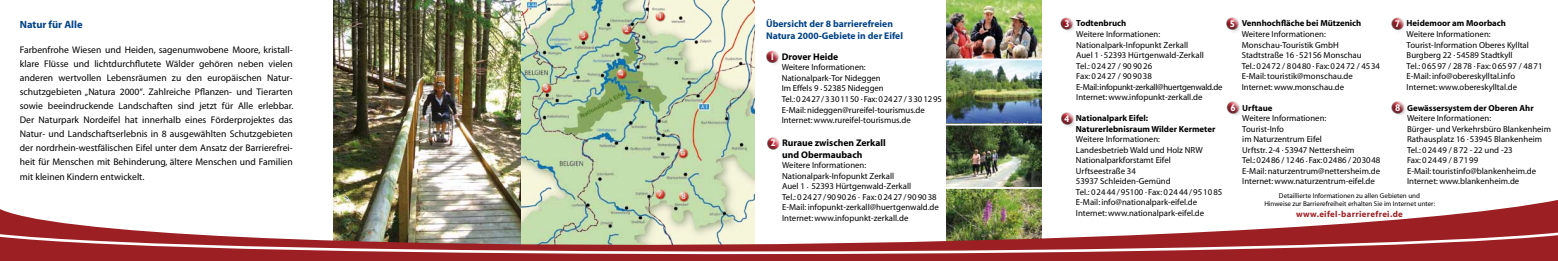
<style>
.page{position:relative;width:1558px;height:261px;background:#fff}
.page>*{position:absolute;margin:0;border:0;box-sizing:border-box;transform-origin:0 0}
.t1{font:700 10.5px "Myriad";color:#004286}
.t2{font:9.62px/14px "Myriad";color:#000;text-align:justify}
.t3{font:700 9.62px/11.5px "Myriad";color:#004286}
.t4{font:700 9.62px/11.5px "Myriad";color:#000}
.t5{font:700 9.62px "Gill Sans";color:#fff}
.t6{font:8.75px/10.5px "Myriad";color:#000}
.t7{font:700 8.75px/10.5px "Myriad";color:#000}
.t8{font:700 8.75px "Myriad";letter-spacing:.04em;color:#9c2023}
.t9{font:7px/8.4px "Myriad";color:#000;text-align:center}
</style>
<div class="page">
<img style="left:946px;top:188px;width:96px;height:11px">
<img style="left:521px;top:0;width:233px;height:199px">
<img style="left:334px;top:0;width:187px;height:199px">
<img style="left:946px;top:0;width:96px;height:58px">
<img style="left:0;top:199px;width:1558px;height:31px">
<svg style="left:0;top:230px;width:1558px;height:30px"></svg>
<div style="left:766px;top:136px;width:14px;height:15px;background:#000;opacity:.44"></div>
<div style="left:766px;top:50px;width:14px;height:14px;background:#000;opacity:.44"></div>
<div style="left:769px;top:51px;width:11px;height:15px;background:#000;opacity:.75"></div>
<div style="left:1060px;top:16px;width:14px;height:15px;background:#000;opacity:.44"></div>
<div style="left:1063px;top:18px;width:12px;height:15px;background:#000;opacity:.75"></div>
<div style="left:1060px;top:111px;width:14px;height:15px;background:#000;opacity:.44"></div>
<div style="left:1062px;top:113px;width:13px;height:15px;background:#000;opacity:.75"></div>
<div style="left:1226px;top:16px;width:14px;height:15px;background:#000;opacity:.44"></div>
<div style="left:1228px;top:18px;width:13px;height:16px;background:#000;opacity:.75"></div>
<div style="left:1226px;top:100px;width:14px;height:15px;background:#000;opacity:.44"></div>
<div style="left:1228px;top:101px;width:14px;height:16px;background:#000;opacity:.75"></div>
<div style="left:1391px;top:17px;width:14px;height:14px;background:#000;opacity:.44"></div>
<div style="left:1393px;top:19px;width:13px;height:15px;background:#000;opacity:.75"></div>
<div style="left:1391px;top:100px;width:14px;height:15px;background:#000;opacity:.44"></div>
<div style="left:1393px;top:101px;width:13px;height:16px;background:#000;opacity:.75"></div>
<img style="left:946px;top:60px;width:96px;height:127px">
<hr style="left:944px;top:123px;width:99px;height:2px;background:#fff">
<p class="t1" style="left:20px;top:19px;width:64px">Natur für Alle</p>
<p class="t2" style="left:20px;top:43px;width:275px">Farbenfrohe Wiesen und Heiden, sagenumwobene Moore, kristall&shy;klare Flüsse und lichtdurchflutete Wälder gehören neben vielen anderen wertvollen Lebensräumen zu den europäischen Natur&shy;schutzgebieten „Natura 2000“. Zahlreiche Pflanzen- und Tierarten sowie beeindruckende Landschaften sind jetzt für Alle erlebbar.<br>Der Naturpark Nordeifel hat innerhalb eines Förderprojektes das Natur- und Landschaftserlebnis in 8 ausgewählten Schutzgebieten der nordrhein-westfälischen Eifel unter dem Ansatz der Barrierefrei&shy;heit für Menschen mit Behinderung, ältere Menschen und Familien mit kleinen Kindern entwickelt.</p>
<p class="t3" style="left:766px;top:18px;width:138px">Übersicht der 8 barrierefreien<br>Natura 2000-Gebiete in der Eifel</p>
<p class="t4" style="left:782px;top:51px;width:58px">Drover Heide</p>
<p class="t6" style="left:782px;top:62px;width:162px">Weitere Informationen:<br>Nationalpark-Tor Nideggen<br>Im Effels 9 . 52385 Nideggen<br>Tel.: 02427/3301150 .Fax: 02427 / 3301295<br>E-Mail: nideggen@rureifel-tourismus.de Internet: www.rureifel-tourismus.de</p>
<p class="t4" style="left:782px;top:137px;width:105px">Ruraue zwischen Zerkall und Obermaubach</p>
<p class="t6" style="left:782px;top:160px;width:158px">Weitere Informationen:<br>Nationalpark-Infopunkt Zerkall<br>Auel 1 . 52393 Hürtgenwald-Zerkall<br>Tel.: 02427/909026 . Fax: 02427/909038<br>E-Mail: infopunkt-zerkall@huertgenwald.de Internet: www.infopunkt-zerkall.de</p>
<p class="t5" style="left:770px;top:51px;width:7px">1</p>
<p class="t5" style="left:770px;top:137px;width:7px">2</p>
<p class="t5" style="left:1064px;top:18px;width:7px">3</p>
<p class="t7" style="left:1076px;top:19px;width:52px">Todtenbruch</p>
<p class="t6" style="left:1076px;top:29px;width:148px">Weitere Informationen:<br>Nationalpark-Infopunkt Zerkall<br>Auel 1 . 52393 Hürtgenwald-Zerkall<br>Tel.: 02427 / 90 9026<br>Fax: 02427 / 909038<br>E-Mail: infopunkt-zerkall@huertgenwald.de<br>Internet: www.infopunkt-zerkall.de</p>
<p class="t7" style="left:1076px;top:113px;width:141px">Nationalpark Eifel:<br>Naturerlebnisraum Wilder Kermeter</p>
<p class="t6" style="left:1076px;top:134px;width:148px">Weitere Informationen:<br>Landesbetrieb Wald und Holz NRW<br>Nationalparkforstamt Eifel<br>Urftseestraße 34<br>53937 Schleiden-Gemünd<br>Tel.: 02444/95100 . Fax: 02444/951085<br>E-Mail: info@nationalpark-eifel.de<br>Internet: www.nationalpark-eifel.de</p>
<p class="t5" style="left:1064px;top:112px;width:7px">4</p>
<p class="t7" style="left:1242px;top:19px;width:121px">Vennhochfläche bei Mützenich</p>
<p class="t6" style="left:1242px;top:29px;width:140px">Weitere Informationen:<br>Monschau-Touristik GmbH<br>Stadtstraße 16 . 52156 Monschau<br>Tel.: 02472 / 80480 . Fax: 024 72 / 4534<br>E-Mail: touristik@monschau.de<br>Internet: www.monschau.de</p>
<p class="t7" style="left:1242px;top:103px;width:32px">Urftaue</p>
<p class="t6" style="left:1242px;top:113px;width:139px">Weitere Informationen:<br>Tourist-Info<br>im Naturzentrum Eifel<br>Urftstr. 2-4 . 53947 Nettersheim<br>Tel.: 02486 / 1246 . Fax: 02486 /203048<br>E-Mail: naturzentrum@nettersheim.de<br>Internet: www.naturzentrum-eifel.de</p>
<p class="t5" style="left:1230px;top:18px;width:7px">5</p>
<p class="t5" style="left:1230px;top:101px;width:7px">6</p>
<p class="t7" style="left:1406px;top:19px;width:101px">Heidemoor am Moorbach</p>
<p class="t6" style="left:1406px;top:29px;width:137px">Weitere Informationen:<br>Tourist-Information Oberes Kylltal<br>Burgberg 22 . 54589 Stadtkyll<br>Tel.: 06597 / 2878 . Fax: 06597 / 4871<br>E-Mail: info@obereskylltal.info<br>Internet: www.obereskylltal.de</p>
<p class="t7" style="left:1407px;top:103px;width:128px">Gewässersystem der Oberen Ahr</p>
<p class="t6" style="left:1407px;top:113px;width:145px">Weitere Informationen:<br>Bürger- und Verkehrsbüro Blankenheim<br>Rathausplatz 16 . 53945 Blankenheim<br>Tel.: 02449 / 872 -22 und -23<br>Fax: 02449 / 87199<br>E-Mail: touristinfo@blankenheim.de<br>Internet: www.blankenheim.de</p>
<p class="t5" style="left:1394px;top:18px;width:7px">7</p>
<p class="t5" style="left:1395px;top:101px;width:7px">8</p>
<p class="t9" style="left:1264px;top:191px;width:172px">Detaillierte Informationen zu allen Gebieten und<br>Hinweise zur Barrierefreiheit erhalten Sie im Internet unter:</p>
<p class="t8" style="left:1296px;top:209px;width:108px">www.eifel-barrierefrei.de</p>
</div>
